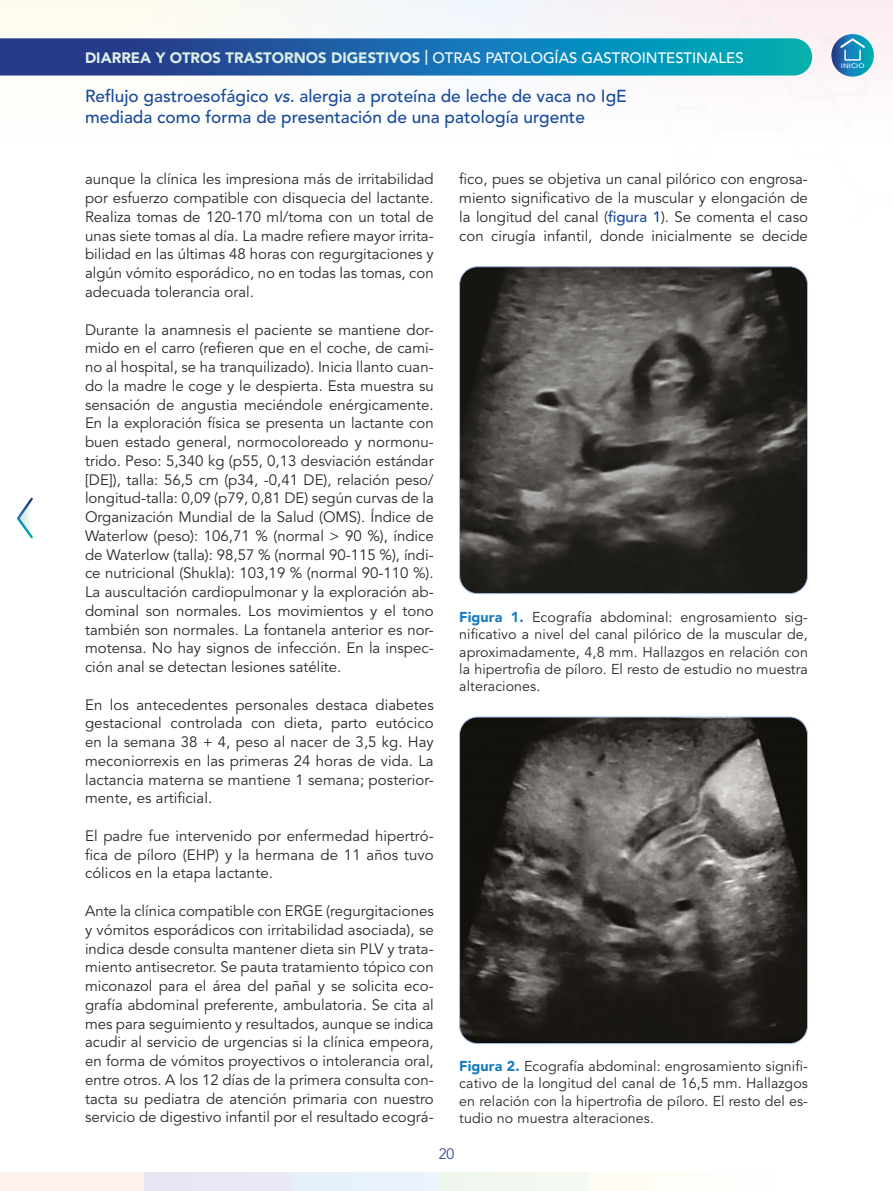
<style>
.page{position:relative;width:893px;height:1191px;background:#fff}
.page>*{position:absolute;margin:0;border:0;box-sizing:border-box;transform-origin:0 0}
.t1{font:500 17.25px/20.2px "Avenir LT Std";color:#184a9a}
.t2{font:15px/18.8px "Avenir LT Std";color:#282827;text-align:justify}
.t3{font:900 15px "Avenir LT Std";color:#dceee8}
.t4{font:300 15px "Avenir LT Std";color:#253a87}
.t5{font:14.25px/17.2px "Avenir LT Std";letter-spacing:.005em;color:#282827;text-align:justify}
.t6{font:500 6.45px "Avenir LT Std";letter-spacing:.015em;color:#fff;scale:1.11 1}
.s1{font-weight:800}
.s2{font-weight:500;color:#fff}
.s3{font-style:italic}
.s4{font-weight:500;color:#184a9a}
.s5{font-weight:900;color:#157dc0}
</style>
<div class="page">
<div style="left:0;top:0;width:893px;height:201px;background:linear-gradient(to right,#fefffe,#f8ecf2)"></div>
<svg style="left:518px;top:13px;width:375px;height:267px"></svg>
<div style="left:588px;top:1171px;width:149px;height:20px;background:#fefdf6"></div>
<div style="left:440px;top:1171px;width:148px;height:20px;background:#f2f8f0"></div>
<div style="left:143px;top:1171px;width:149px;height:20px;background:#e6e5f4"></div>
<div style="left:292px;top:1171px;width:148px;height:20px;background:#e8f2fc"></div>
<div style="left:0;top:1171px;width:143px;height:20px;background:#fcf1ed"></div>
<svg style="left:0;top:38px;width:812px;height:38px;background:#1a70a9"></svg>
<img style="left:460px;top:267px;width:347px;height:326px">
<div style="left:459px;top:266px;width:349px;height:328px;border:1px solid #a1bae1;border-radius:18px"></div>
<img style="left:460px;top:718px;width:347px;height:325px">
<div style="left:459px;top:716px;width:349px;height:327px;border:1px solid #a1bae1;border-radius:18px"></div>
<svg style="left:17px;top:497px;width:16px;height:42px"></svg>
<svg style="left:831px;top:34px;width:43px;height:43px"></svg>
<svg style="left:838px;top:37px;width:29px;height:13px"></svg>
<div style="left:844px;top:49px;width:17px;height:12px;border:1px solid #fff"></div>
<p class="t3" style="left:85px;top:48px;width:660px">DIARREA Y OTROS TRASTORNOS DIGESTIVOS <span class="s1">|</span> <span class="s2">OTRAS PATOLOGÍAS GASTROINTESTINALES</span></p>
<p class="t1" style="left:85px;top:87px;width:543px">Reflujo gastroesofágico <span class="s3">vs.</span> alergia a proteína de leche de vaca no IgE mediada como forma de presentación de una patología urgente</p>
<p class="t2" style="left:85px;top:170px;width:350px">aunque la clínica les impresiona más de irritabilidad por esfuerzo compatible con disquecia del lactante.<br>Realiza tomas de 120-170 ml/toma con un total de unas siete tomas al día. La madre refiere mayor irrita&shy;bilidad en las últimas 48 horas con regurgitaciones y algún vómito esporádico, no en todas las tomas, con adecuada tolerancia oral.</p>
<p class="t2" style="left:85px;top:320px;width:350px">Durante la anamnesis el paciente se mantiene dor&shy;mido en el carro (refieren que en el coche, de cami&shy;no al hospital, se ha tranquilizado). Inicia llanto cuan&shy;do la madre le coge y le despierta. Esta muestra su sensación de angustia meciéndole enérgicamente.<br>En la exploración física se presenta un lactante con buen estado general, normocoloreado y normonu&shy;trido. Peso: 5,340 kg (p55, 0,13 desviación estándar [DE]), talla: 56,5 cm (p34, -0,41 DE), relación peso/ longitud-talla: 0,09 (p79, 0,81 DE) según curvas de la Organización Mundial de la Salud (OMS). Índice de Waterlow (peso): 106,71 % (normal &gt; 90 %), índice de Waterlow (talla): 98,57 % (normal 90-115 %), índi&shy;ce nutricional (Shukla): 103,19 % (normal 90-110 %).<br>La auscultación cardiopulmonar y la exploración ab&shy;dominal son normales. Los movimientos y el tono también son normales. La fontanela anterior es nor&shy;motensa. No hay signos de infección. En la inspec&shy;ción anal se detectan lesiones satélite.</p>
<p class="t2" style="left:85px;top:695px;width:350px">En los antecedentes personales destaca diabetes gestacional controlada con dieta, parto eutócico en la semana 38 + 4, peso al nacer de 3,5 kg. Hay meconiorrexis en las primeras 24 horas de vida. La lactancia materna se mantiene 1 semana; posterior&shy;mente, es artificial.</p>
<p class="t2" style="left:85px;top:827px;width:350px">El padre fue intervenido por enfermedad hipertró&shy;fica de píloro (EHP) y la hermana de 11 años tuvo cólicos en la etapa lactante.</p>
<p class="t2" style="left:85px;top:902px;width:350px">Ante la clínica compatible con ERGE (regurgitaciones y vómitos esporádicos con irritabilidad asociada), se indica desde consulta mantener dieta sin PLV y trata&shy;miento antisecretor. Se pauta tratamiento tópico con miconazol para el área del pañal y se solicita eco&shy;grafía abdominal preferente, ambulatoria. Se cita al mes para seguimiento y resultados, aunque se indica acudir al servicio de urgencias si la clínica empeora, en forma de vómitos proyectivos o intolerancia oral, entre otros. A los 12 días de la primera consulta con&shy;tacta su pediatra de atención primaria con nuestro servicio de digestivo infantil por el resultado ecográ-</p>
<p class="t2" style="left:459px;top:170px;width:350px">fico, pues se objetiva un canal pilórico con engrosa&shy;miento significativo de la muscular y elongación de la longitud del canal (<span class="s4">figura 1</span>). Se comenta el caso con cirugía infantil, donde inicialmente se decide</p>
<p class="t5" style="left:459px;top:609px;width:350px"><span class="s5">Figura 1.</span> Ecografía abdominal: engrosamiento sig&shy;nificativo a nivel del canal pilórico de la muscular de, aproximadamente, 4,8 mm. Hallazgos en relación con la hipertrofia de píloro. El resto de estudio no muestra alteraciones.</p>
<p class="t5" style="left:459px;top:1058px;width:350px"><span class="s5">Figura 2.</span> Ecografía abdominal: engrosamiento signifi&shy;cativo de la longitud del canal de 16,5 mm. Hallazgos en relación con la hipertrofia de píloro. El resto del es&shy;tudio no muestra alteraciones.</p>
<p class="t4" style="left:439px;top:1145px;width:17px">20</p>
<p class="t6" style="left:841px;top:62px;width:23px">INICIO</p>
</div>
